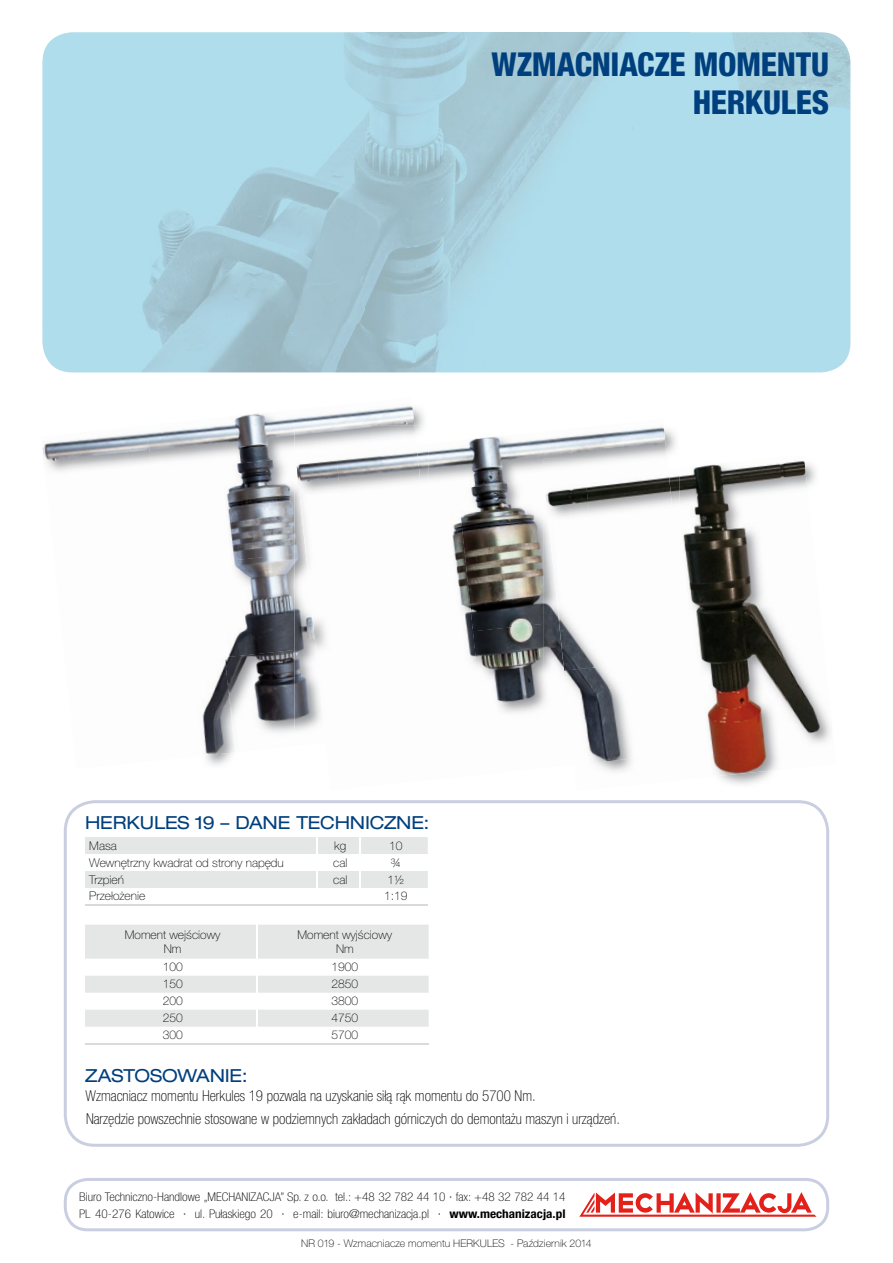
<style>
.page{position:relative;width:893px;height:1263px;background:#fff}
.page>*{position:absolute;margin:0;border:0;box-sizing:border-box;transform-origin:0 0}
.t1{font:800 condensed 33px/37.5px "Helvetica Neue LT Pro";letter-spacing:-.01em;color:#003f7d;text-align:right}
.t2{font:expanded 18px "Helvetica Neue LT Pro";letter-spacing:-.01em;color:#003f7d}
.t3{font:100 condensed 15px/22.8px "Helvetica Neue LT Pro";color:#000}
.t4{font:100 condensed 12px/16.5px "Helvetica Neue LT Pro";color:#000;scale:1.1 1}
.t5{font:100 12px/13.5px "Helvetica Neue LT Pro";color:#000;text-align:center}
.t6{font:100 10.5px "Helvetica Neue LT Pro";letter-spacing:.01em;color:#000}
.s1{font-weight:700}
</style>
<div class="page">
<svg style="left:64px;top:1178px;width:765px;height:53px"></svg>
<svg style="left:64px;top:800px;width:765px;height:347px"></svg>
<svg style="left:85px;top:837px;width:343px;height:67px"></svg>
<hr style="left:85px;top:904px;width:232px;height:2px;background:#d9dadb">
<hr style="left:317px;top:904px;width:43px;height:2px;background:#d9dadb">
<hr style="left:360px;top:904px;width:68px;height:2px;background:#d9dadb">
<svg style="left:85px;top:925px;width:344px;height:118px"></svg>
<hr style="left:85px;top:1043px;width:172px;height:1px;background:#d9dadb">
<hr style="left:257px;top:1043px;width:172px;height:1px;background:#d9dadb">
<img style="left:152px;top:406px;width:262px;height:56px">
<img style="left:205px;top:458px;width:89px;height:96px">
<img style="left:230px;top:554px;width:64px;height:96px">
<img style="left:228px;top:650px;width:66px;height:83px">
<img style="left:205px;top:467px;width:10px;height:87px">
<img style="left:202px;top:657px;width:33px;height:106px">
<img style="left:42px;top:432px;width:110px;height:40px">
<img style="left:294px;top:425px;width:122px;height:37px">
<img style="left:294px;top:487px;width:2px;height:245px">
<img style="left:428px;top:427px;width:239px;height:54px">
<img style="left:458px;top:479px;width:86px;height:145px">
<img style="left:488px;top:624px;width:56px;height:89px">
<img style="left:452px;top:488px;width:36px;height:188px">
<img style="left:336px;top:445px;width:92px;height:42px">
<img style="left:296px;top:453px;width:70px;height:279px">
<img style="left:544px;top:459px;width:123px;height:19px">
<img style="left:544px;top:671px;width:20px;height:32px">
<img style="left:680px;top:461px;width:151px;height:319px">
<img style="left:574px;top:468px;width:93px;height:305px">
<img style="left:680px;top:578px;width:18px;height:176px">
<img style="left:585px;top:469px;width:95px;height:189px">
<img style="left:564px;top:658px;width:103px;height:107px">
<img style="left:544px;top:478px;width:61px;height:193px">
<h1 class="t1" style="left:492px;top:45px;width:339px">WZMACNIACZE MOMENTU<br>HERKULES</h1>
<h2 class="t2" style="left:85px;top:812px;width:346px">HERKULES 19 – DANE TECHNICZNE:</h2>
<p class="t5" style="left:89px;top:839px;width:29px">Masa</p>
<p class="t5" style="left:334px;top:839px;width:13px">kg</p>
<p class="t5" style="left:389px;top:839px;width:15px">10</p>
<p class="t5" style="left:89px;top:856px;width:196px">Wewnętrzny kwadrat od strony napędu</p>
<p class="t5" style="left:333px;top:856px;width:16px">cal</p>
<p class="t5" style="left:391px;top:856px;width:12px">¾</p>
<p class="t5" style="left:89px;top:873px;width:36px">Trzpień</p>
<p class="t5" style="left:333px;top:873px;width:16px">cal</p>
<p class="t5" style="left:388px;top:873px;width:18px">1½</p>
<p class="t5" style="left:89px;top:889px;width:58px">Przełożenie</p>
<p class="t5" style="left:384px;top:889px;width:25px">1:19</p>
<p class="t5" style="left:125px;top:928px;width:97px">Moment wejściowy<br>Nm</p>
<p class="t5" style="left:298px;top:928px;width:96px">Moment wyjściowy<br>Nm</p>
<p class="t5" style="left:163px;top:960px;width:22px">100</p>
<p class="t5" style="left:331px;top:960px;width:28px">1900</p>
<p class="t5" style="left:163px;top:977px;width:22px">150</p>
<p class="t5" style="left:331px;top:977px;width:28px">2850</p>
<p class="t5" style="left:163px;top:994px;width:22px">200</p>
<p class="t5" style="left:331px;top:994px;width:28px">3800</p>
<p class="t5" style="left:163px;top:1011px;width:22px">250</p>
<p class="t5" style="left:331px;top:1011px;width:28px">4750</p>
<p class="t5" style="left:163px;top:1028px;width:22px">300</p>
<p class="t5" style="left:331px;top:1028px;width:28px">5700</p>
<h2 class="t2" style="left:85px;top:1065px;width:164px">ZASTOSOWANIE:</h2>
<p class="t3" style="left:86px;top:1085px;width:536px">Wzmacniacz momentu Herkules 19 pozwala na uzyskanie siłą rąk momentu do 5700 Nm.<br>Narzędzie powszechnie stosowane w podziemnych zakładach górniczych do demontażu maszyn i urządzeń.</p>
<p class="t4" style="left:79px;top:1189px;width:444px">Biuro Techniczno-Handlowe „MECHANIZACJA” Sp. z o.o. tel.: +48 32 782 44 10 ∙ fax: +48 32 782 44 14<br>PL 40-276 Katowice ∙ ul. Pułaskiego 20 ∙ e-mail: biuro@mechanizacja.pl ∙ <span class="s1">www.mechanizacja.pl</span></p>
<p class="t6" style="left:301px;top:1237px;width:292px">NR 019 - Wzmacniacze momentu HERKULES - Październik 2014</p>
</div>
